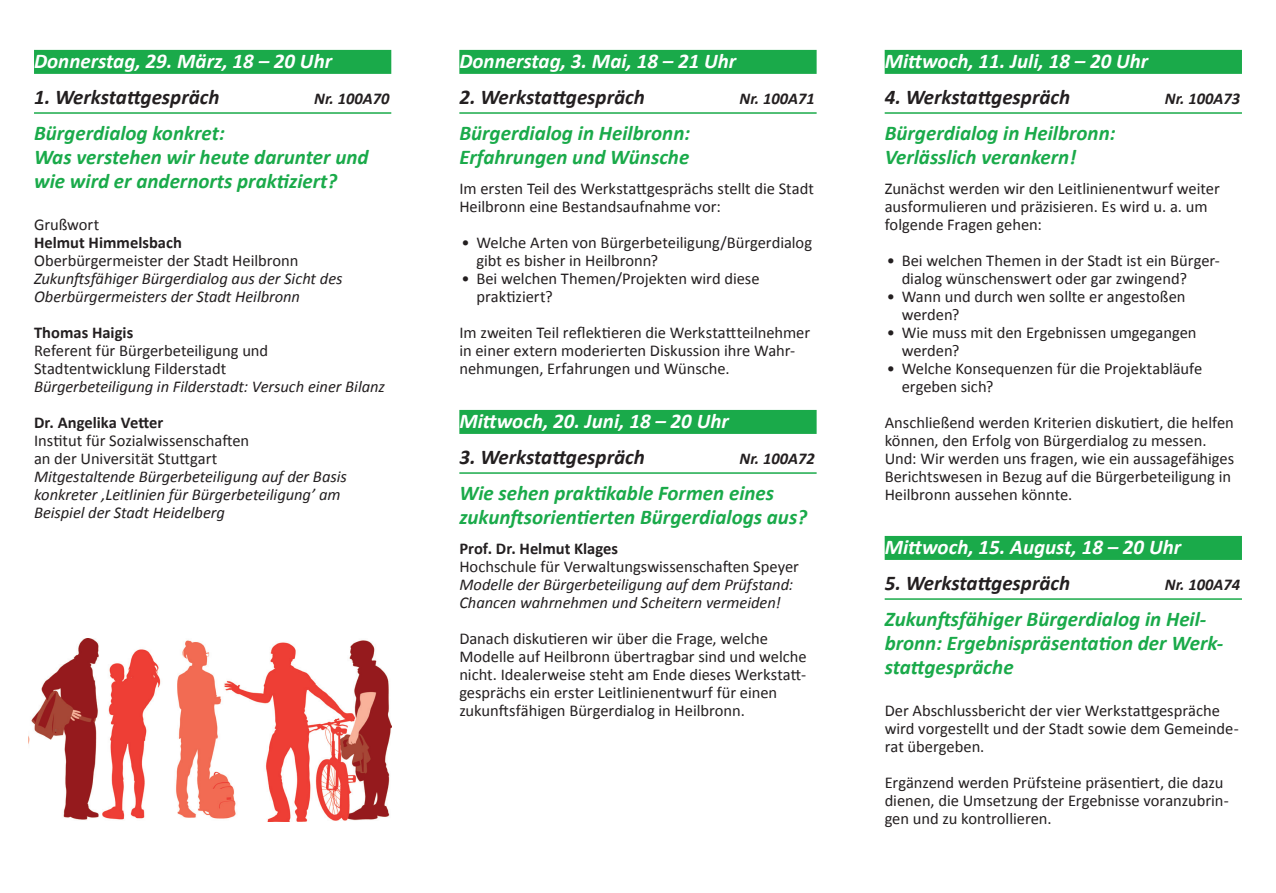
<style>
.page{position:relative;width:1276px;height:893px;background:#fff}
.page>*{position:absolute;margin:0;border:0;box-sizing:border-box;transform-origin:0 0}
.Seminar{font:italic 700 21px/24px "Calibri";color:#1aaa4a}
.Datum{font:italic 700 21px "Calibri";color:#fff}
.Seminar_unterstriche{font:italic 700 21px "Calibri";color:#231f20}
.Fließtext{font:16.5px/18px "Calibri";letter-spacing:-.005em;color:#231f20}
.Aufzählung{font:16.5px/18px "Calibri";letter-spacing:-.005em;color:#231f20}
.Fließtext-2{font:italic 16.5px/18px "Calibri";letter-spacing:-.005em;color:#231f20}
.Fließtext_fett{font:700 16.5px "Calibri";color:#231f20}
.Seminar_unterstriche-2{font:italic 700 16.5px "Calibri";color:#231f20}
</style>
<div class="page">
<div style="left:34px;top:50px;width:357px;height:24px;background:#1aaa4a"></div>
<hr style="left:34px;top:112px;width:357px;height:2px;background:#1aaa4a">
<div style="left:459px;top:50px;width:357px;height:24px;background:#1aaa4a"></div>
<hr style="left:459px;top:112px;width:357px;height:2px;background:#1aaa4a">
<div style="left:459px;top:410px;width:357px;height:24px;background:#1aaa4a"></div>
<hr style="left:459px;top:472px;width:357px;height:2px;background:#1aaa4a">
<div style="left:884px;top:50px;width:358px;height:24px;background:#1aaa4a"></div>
<hr style="left:884px;top:112px;width:358px;height:2px;background:#1aaa4a">
<div style="left:884px;top:536px;width:358px;height:24px;background:#1aaa4a"></div>
<hr style="left:884px;top:598px;width:358px;height:2px;background:#1aaa4a">
<img style="left:29px;top:639px;width:362px;height:182px">
<p class="Datum" style="left:34px;top:47px;width:300px">Donnerstag, 29. März, 18 – 20 Uhr</p>
<p class="Seminar_unterstriche" style="left:34px;top:83px;width:187px">1. Werkstattgespräch</p>
<p class="Seminar_unterstriche-2" style="left:314px;top:88px;width:77px">Nr. 100A70</p>
<p class="Seminar" style="left:34px;top:121px;width:336px">Bürgerdialog konkret:<br>Was verstehen wir heute darunter und wie wird er andernorts praktiziert?</p>
<p class="Fließtext" style="left:34px;top:215px;width:67px">Grußwort</p>
<p class="Fließtext_fett" style="left:34px;top:232px;width:150px">Helmut Himmelsbach</p>
<p class="Fließtext" style="left:34px;top:251px;width:266px">Oberbürgermeister der Stadt Heilbronn</p>
<p class="Fließtext-2" style="left:34px;top:269px;width:310px">Zukunftsfähiger Bürgerdialog aus der Sicht des<br>Oberbürgermeisters der Stadt Heilbronn</p>
<p class="Fließtext_fett" style="left:34px;top:322px;width:101px">Thomas Haigis</p>
<p class="Fließtext" style="left:34px;top:341px;width:236px">Referent für Bürgerbeteiligung und<br>Stadtentwicklung Filderstadt</p>
<p class="Fließtext-2" style="left:34px;top:377px;width:352px">Bürgerbeteiligung in Filderstadt: Versuch einer Bilanz</p>
<p class="Fließtext_fett" style="left:34px;top:412px;width:131px">Dr. Angelika Vetter</p>
<p class="Fließtext" style="left:34px;top:431px;width:217px">Institut für Sozialwissenschaften an der Universität Stuttgart</p>
<p class="Fließtext-2" style="left:34px;top:467px;width:314px">Mitgestaltende Bürgerbeteiligung auf der Basis konkreter ‚Leitlinien für Bürgerbeteiligung’ am<br>Beispiel der Stadt Heidelberg</p>
<p class="Datum" style="left:459px;top:47px;width:278px">Donnerstag, 3. Mai, 18 – 21 Uhr</p>
<p class="Seminar_unterstriche" style="left:459px;top:83px;width:187px">2. Werkstattgespräch</p>
<p class="Seminar_unterstriche-2" style="left:739px;top:88px;width:77px">Nr. 100A71</p>
<p class="Seminar" style="left:459px;top:121px;width:232px">Bürgerdialog in Heilbronn:<br>Erfahrungen und Wünsche</p>
<p class="Fließtext" style="left:459px;top:179px;width:356px">Im ersten Teil des Werkstattgesprächs stellt die Stadt<br>Heilbronn eine Bestandsaufnahme vor:</p>
<p class="Aufzählung" style="left:476px;top:233px;width:337px;text-indent:-15px">• Welche Arten von Bürgerbeteiligung/Bürgerdialog gibt es bisher in Heilbronn?</p>
<p class="Aufzählung" style="left:476px;top:269px;width:285px;text-indent:-15px">• Bei welchen Themen/Projekten wird diese praktiziert?</p>
<p class="Fließtext" style="left:459px;top:323px;width:352px">Im zweiten Teil reflektieren die Werkstattteilnehmer in einer extern moderierten Diskussion ihre Wahr&shy;nehmungen, Erfahrungen und Wünsche.</p>
<p class="Datum" style="left:459px;top:407px;width:271px">Mittwoch, 20. Juni, 18 – 20 Uhr</p>
<p class="Seminar_unterstriche" style="left:459px;top:443px;width:187px">3. Werkstattgespräch</p>
<p class="Seminar_unterstriche-2" style="left:739px;top:448px;width:77px">Nr. 100A72</p>
<p class="Seminar" style="left:459px;top:481px;width:349px">Wie sehen praktikable Formen eines zukunftsorientierten Bürgerdialogs aus?</p>
<p class="Fließtext_fett" style="left:459px;top:538px;width:160px">Prof. Dr. Helmut Klages</p>
<p class="Fließtext" style="left:459px;top:557px;width:341px">Hochschule für Verwaltungswissenschaften Speyer</p>
<p class="Fließtext-2" style="left:459px;top:575px;width:335px">Modelle der Bürgerbeteiligung auf dem Prüfstand:<br>Chancen wahrnehmen und Scheitern vermeiden!</p>
<p class="Fließtext" style="left:459px;top:629px;width:349px">Danach diskutieren wir über die Frage, welche Modelle auf Heilbronn übertragbar sind und welche nicht. Idealerweise steht am Ende dieses Werkstatt&shy;gesprächs ein erster Leitlinienentwurf für einen zukunftsfähigen Bürgerdialog in Heilbronn.</p>
<p class="Datum" style="left:884px;top:47px;width:265px">Mittwoch, 11. Juli, 18 – 20 Uhr</p>
<p class="Seminar_unterstriche" style="left:884px;top:83px;width:187px">4. Werkstattgespräch</p>
<p class="Seminar_unterstriche-2" style="left:1165px;top:88px;width:77px">Nr. 100A73</p>
<p class="Seminar" style="left:884px;top:121px;width:232px">Bürgerdialog in Heilbronn:<br>Verlässlich verankern!</p>
<p class="Fließtext" style="left:884px;top:179px;width:337px">Zunächst werden wir den Leitlinienentwurf weiter ausformulieren und präzisieren. Es wird u. a. um folgende Fragen gehen:</p>
<p class="Aufzählung" style="left:901px;top:251px;width:319px;text-indent:-15px">• Bei welchen Themen in der Stadt ist ein Bürger&shy;dialog wünschenswert oder gar zwingend?</p>
<p class="Aufzählung" style="left:901px;top:287px;width:285px;text-indent:-15px">• Wann und durch wen sollte er angestoßen werden?</p>
<p class="Aufzählung" style="left:901px;top:323px;width:296px;text-indent:-15px">• Wie muss mit den Ergebnissen umgegangen werden?</p>
<p class="Aufzählung" style="left:901px;top:359px;width:302px;text-indent:-15px">• Welche Konsequenzen für die Projektabläufe ergeben sich?</p>
<p class="Fließtext" style="left:884px;top:413px;width:351px">Anschließend werden Kriterien diskutiert, die helfen können, den Erfolg von Bürgerdialog zu messen.<br>Und: Wir werden uns fragen, wie ein aussagefähiges Berichtswesen in Bezug auf die Bürgerbeteiligung in Heilbronn aussehen könnte.</p>
<p class="Datum" style="left:884px;top:533px;width:298px">Mittwoch, 15. August, 18 – 20 Uhr</p>
<p class="Seminar_unterstriche" style="left:884px;top:569px;width:187px">5. Werkstattgespräch</p>
<p class="Seminar_unterstriche-2" style="left:1165px;top:574px;width:77px">Nr. 100A74</p>
<p class="Seminar" style="left:884px;top:607px;width:340px">Zukunftsfähiger Bürgerdialog in Heil&shy;bronn: Ergebnispräsentation der Werk&shy;stattgespräche</p>
<p class="Fließtext" style="left:884px;top:701px;width:355px">Der Abschlussbericht der vier Werkstattgespräche wird vorgestellt und der Stadt sowie dem Gemeinde&shy;rat übergeben.</p>
<p class="Fließtext" style="left:884px;top:773px;width:346px">Ergänzend werden Prüfsteine präsentiert, die dazu dienen, die Umsetzung der Ergebnisse voranzubrin&shy;gen und zu kontrollieren.</p>
</div>
